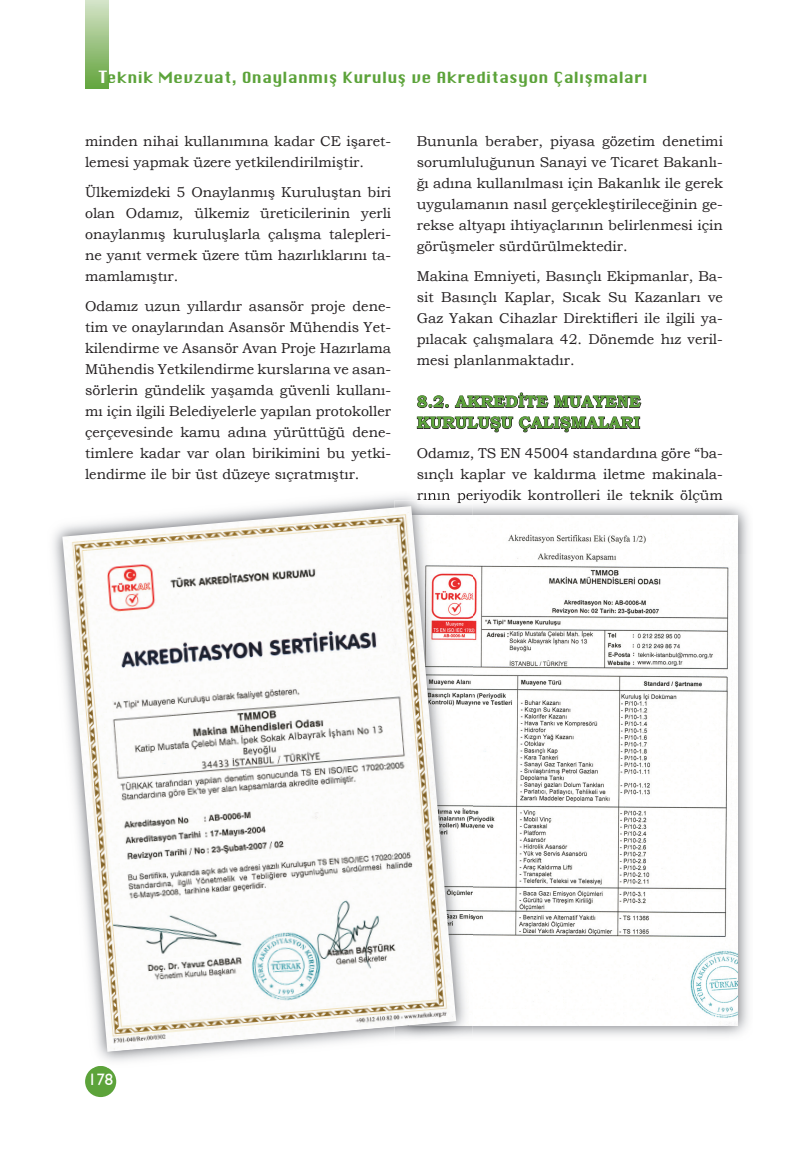
<style>
.page{position:relative;width:808px;height:1149px;background:#fff}
.page>*{position:absolute;margin:0;border:0;box-sizing:border-box;transform-origin:0 0}
.t1{font:700 16.5px/21px "Bookman Old Style";color:#5ca33a}
.t2{font:16.5px "Humanist 521 BT";color:#fff}
.t3{font:15px "TR Clapton";letter-spacing:.015em;color:#5ca33a}
.t4{font:14.25px/21px "Bookman Old Style";color:#231f20;text-align:justify}
.s1{font-size:16.5px;color:#fff}
</style>
<div class="page">
<div style="left:85px;top:1065px;width:31px;height:31px;background:#5ca33a;border-radius:50%"></div>
<div style="left:85px;top:0;width:23px;height:88px;background:linear-gradient(to bottom,#d5e3c9,#64a53e)"></div>
<svg style="left:417px;top:395px;width:32px;height:13px"></svg>
<svg style="left:455px;top:392px;width:187px;height:16px"></svg>
<svg style="left:417px;top:416px;width:223px;height:16px"></svg>
<img style="left:472px;top:503px;width:277px;height:51px">
<img style="left:706px;top:554px;width:43px;height:482px">
<img style="left:483px;top:500px;width:222px;height:3px">
<img style="left:472px;top:515px;width:266px;height:509px">
<img style="left:53px;top:496px;width:363px;height:565px">
<svg style="left:94px;top:1065px;width:13px;height:2px"></svg>
<img style="left:417px;top:493px;width:55px;height:7px">
<img style="left:394px;top:500px;width:78px;height:537px">
<img style="left:62px;top:506px;width:394px;height:545px">
<p class="t3" style="left:99px;top:68px;width:550px"><span class="s1">T</span>eknik Mevzuat, Onaylanmış Kuruluş ve Akreditasyon Çalışmaları</p>
<p class="t4" style="left:85px;top:131px;width:308px">minden nihai kullanımına kadar CE işaret&shy;lemesi yapmak üzere yetkilendirilmiştir.</p>
<p class="t4" style="left:85px;top:181px;width:308px">Ülkemizdeki 5 Onaylanmış Kuruluştan biri olan Odamız, ülkemiz üreticilerinin yerli onaylanmış kuruluşlarla çalışma talepleri&shy;ne yanıt vermek üzere tüm hazırlıklarını ta&shy;mamlamıştır.</p>
<p class="t4" style="left:85px;top:295px;width:308px">Odamız uzun yıllardır asansör proje dene&shy;tim ve onaylarından Asansör Mühendis Yet&shy;kilendirme ve Asansör Avan Proje Hazırlama Mühendis Yetkilendirme kurslarına ve asan&shy;sörlerin gündelik yaşamda güvenli kullanı&shy;mı için ilgili Belediyelerle yapılan protokoller çerçevesinde kamu adına yürüttüğü dene&shy;timlere kadar var olan birikimini bu yetki&shy;lendirme ile bir üst düzeye sıçratmıştır.</p>
<p class="t4" style="left:417px;top:131px;width:308px">Bununla beraber, piyasa gözetim denetimi sorumluluğunun Sanayi ve Ticaret Bakanlı&shy;ğı adına kullanılması için Bakanlık ile gerek uygulamanın nasıl gerçekleştirileceğinin ge&shy;rekse altyapı ihtiyaçlarının belirlenmesi için görüşmeler sürdürülmektedir.</p>
<p class="t4" style="left:417px;top:265px;width:308px">Makina Emniyeti, Basınçlı Ekipmanlar, Ba&shy;sit Basınçlı Kaplar, Sıcak Su Kazanları ve Gaz Yakan Cihazlar Direktifleri ile ilgili ya&shy;pılacak çalışmalara 42. Dönemde hız veril&shy;mesi planlanmaktadır.</p>
<p class="t1" style="left:417px;top:391px;width:226px">8.2. AKREDİTE MUAYENE<br>KURULUŞU ÇALIŞMALARI</p>
<p class="t4" style="left:417px;top:442px;width:308px">Odamız, TS EN 45004 standardına göre “ba&shy;sınçlı kaplar ve kaldırma iletme makinala&shy;rının periyodik kontrolleri ile teknik ölçüm</p>
<p class="t2" style="left:88px;top:1068px;width:26px">178</p>
</div>
